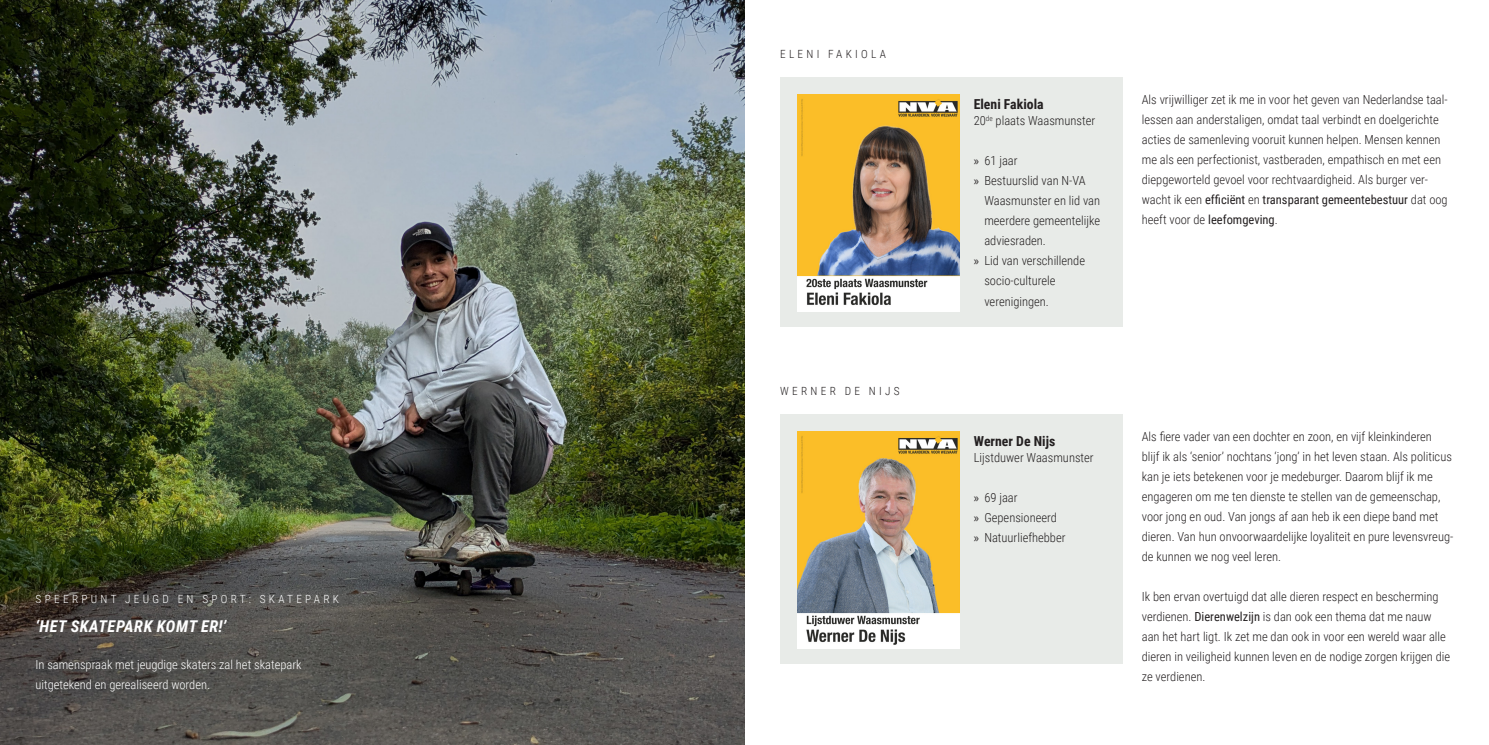
<style>
.page{position:relative;width:1489px;height:745px;background:#fff}
.page>*{position:absolute;margin:0;border:0;box-sizing:border-box;transform-origin:0 0}
.t1{font:italic 700 16.25px "Roboto Condensed";letter-spacing:.035em;color:#fff}
.t2{font:700 13.75px "Roboto Condensed";color:#231f20}
.t3{font:300 12.5px/20px "Roboto Condensed";color:#231f20}
.t4{font:300 12.5px/20px "Roboto Condensed";color:#fff}
.koptitel{font:300 11.25px "Roboto Condensed";letter-spacing:.295em;color:#fff}
.koptitel-2{font:300 11.25px "Roboto Condensed";letter-spacing:.295em;color:#231f20}
.s1{font-family:"Myriad Pro";font-weight:400}
.s2{font-weight:400}
</style>
<div class="page">
<img style="left:0;top:0;width:744px;height:744px">
<div style="left:780px;top:77px;width:342px;height:249px;background:#e8ebe8"></div>
<img style="left:797px;top:94px;width:162px;height:217px">
<div style="left:780px;top:413px;width:342px;height:250px;background:#e8ebe8"></div>
<img style="left:797px;top:431px;width:162px;height:216px">
<p class="koptitel" style="left:36px;top:591px;width:305px">SPEERPUNT JEUGD EN SPORT: SKATEPARK</p>
<p class="t1" style="left:35px;top:614px;width:192px">‘HET SKATEPARK KOMT ER!’</p>
<p class="t4" style="left:35px;top:654px;width:267px">In samenspraak met jeugdige skaters zal het skatepark uitgetekend en gerealiseerd worden.</p>
<p class="koptitel-2" style="left:780px;top:46px;width:107px">ELENI FAKIOLA</p>
<p class="koptitel-2" style="left:780px;top:383px;width:121px">WERNER DE NIJS</p>
<p class="t2" style="left:973px;top:94px;width:71px">Eleni Fakiola</p>
<p class="t3" style="left:973px;top:110px;width:123px">20<sup>de</sup> plaats Waasmunster</p>
<p class="t3" style="left:973px;top:150px;width:45px"><span class="s1">»</span> 61 jaar</p>
<p class="t3" style="left:984px;top:170px;width:117px;text-indent:-11px"><span class="s1">»</span> Bestuurslid van N-VA<br>Waasmunster en lid van meerdere gemeentelijke adviesraden.</p>
<p class="t3" style="left:984px;top:250px;width:102px;text-indent:-11px"><span class="s1">»</span> Lid van verschillende socio-culturele verenigingen.</p>
<p class="t3" style="left:1141px;top:89px;width:307px">Als vrijwilliger zet ik me in voor het geven van Nederlandse taal&shy;lessen aan anderstaligen, omdat taal verbindt en doelgerichte acties de samenleving vooruit kunnen helpen. Mensen kennen me als een perfectionist, vastberaden, empathisch en met een diepgeworteld gevoel voor rechtvaardigheid. Als burger ver&shy;wacht ik een <span class="s2">efficiënt</span> en <span class="s2">transparant gemeentebestuur</span> dat oog heeft voor de <span class="s2">leefomgeving</span>.</p>
<p class="t2" style="left:973px;top:431px;width:83px">Werner De Nijs</p>
<p class="t3" style="left:973px;top:447px;width:121px">Lijstduwer Waasmunster</p>
<p class="t3" style="left:973px;top:487px;width:45px"><span class="s1">»</span> 69 jaar</p>
<p class="t3" style="left:973px;top:507px;width:85px"><span class="s1">»</span> Gepensioneerd</p>
<p class="t3" style="left:973px;top:527px;width:93px"><span class="s1">»</span> Natuurliefhebber</p>
<p class="t3" style="left:1141px;top:426px;width:313px">Als fiere vader van een dochter en zoon, en vijf kleinkinderen<br>blijf ik als ‘senior’ nochtans ‘jong’ in het leven staan. Als politicus kan je iets betekenen voor je medeburger. Daarom blijf ik me engageren om me ten dienste te stellen van de gemeenschap, voor jong en oud. Van jongs af aan heb ik een diepe band met dieren. Van hun onvoorwaardelijke loyaliteit en pure levensvreug&shy;de kunnen we nog veel leren.</p>
<p class="t3" style="left:1141px;top:586px;width:310px">Ik ben ervan overtuigd dat alle dieren respect en bescherming verdienen. <span class="s2">Dierenwelzijn</span> is dan ook een thema dat me nauw aan het hart ligt. Ik zet me dan ook in voor een wereld waar alle dieren in veiligheid kunnen leven en de nodige zorgen krijgen die ze verdienen.</p>
</div>
